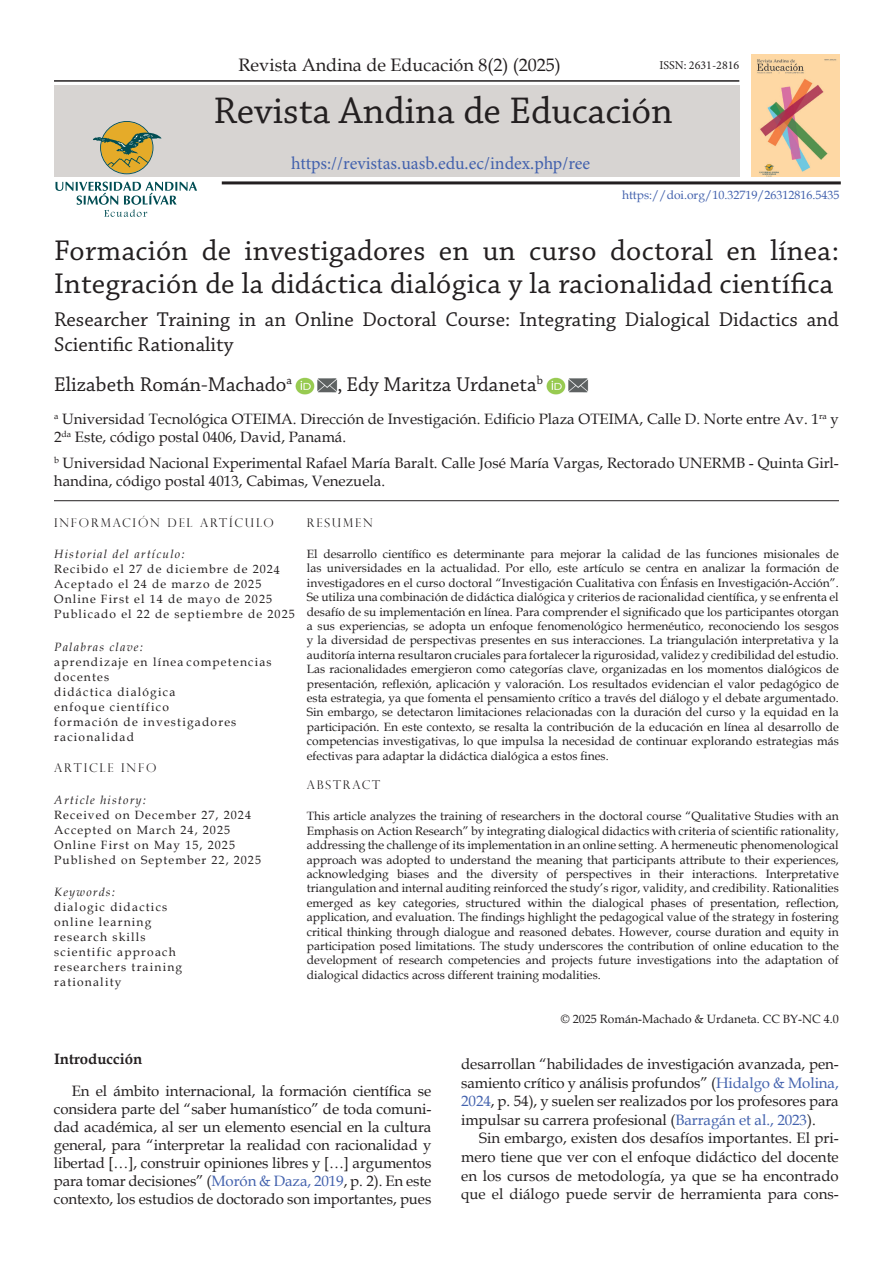
<style>
.page{position:relative;width:893px;height:1263px;background:#fff}
.page>*{position:absolute;margin:0;border:0;box-sizing:border-box;transform-origin:0 0}
.t1{font:39px "Chaparral Pro";color:#231f20}
.t2{font:30px/33px "Chaparral Pro";letter-spacing:.01em;color:#231f20}
.t3{font:21px/25.2px "Chaparral Pro";color:#231f20}
.t4{font:18px "Minion Pro";color:#4261ad}
.t5{font:18px "Book Antiqua";color:#231f20}
.t6{font:15px/18px "Book Antiqua";color:#231f20;text-align:justify}
.t7{font:700 15px "Book Antiqua";color:#231f20}
.t8{font:12px/14.4px "Book Antiqua";letter-spacing:.09em;color:#231f20}
.t9{font:italic 12px "Book Antiqua";letter-spacing:.1em;color:#231f20}
.t10{font:300 12px "Perpetua Titling";letter-spacing:.15em;color:#231f20}
.t11{font:12px "Book Antiqua";color:#4261ad}
.t12{font:12px "Book Antiqua";color:#231f20}
.t13{font:12px "Minion Pro";color:#231f20}
.s1{color:#4261ad}
</style>
<div class="page">
<div style="left:54px;top:85px;width:685px;height:92px;background:#d7d4d2"></div>
<hr style="left:222px;top:181px;width:619px;height:3px;background:#231f20">
<hr style="left:54px;top:80px;width:685px;height:2px;background:#231f20">
<img style="left:751px;top:54px;width:88px;height:123px">
<svg style="left:56px;top:182px;width:141px;height:35px"></svg>
<svg style="left:93px;top:121px;width:69px;height:53px"></svg>
<hr style="left:54px;top:500px;width:785px;height:1px;background:#231f20">
<img style="left:296px;top:377px;width:41px;height:17px">
<img style="left:547px;top:377px;width:41px;height:17px">
<h3 class="t5" style="left:239px;top:52px;width:324px">Revista Andina de Educación 8(2) (2025)</h3>
<p class="t13" style="left:659px;top:58px;width:81px">ISSN: 2631-2816</p>
<h1 class="t1" style="left:213px;top:89px;width:461px">Revista Andina de Educación</h1>
<h3 class="t4" style="left:291px;top:152px;width:300px">https://revistas.uasb.edu.ec/index.php/ree</h3>
<p class="t11" style="left:622px;top:187px;width:219px">https://doi.org/10.32719/26312816.5435</p>
<h2 class="t2" style="left:54px;top:235px;width:786px">Formación de investigadores en un curso doctoral en línea:<br>Integración de la didáctica dialógica y la racionalidad científica</h2>
<h3 class="t3" style="left:54px;top:307px;width:786px">Researcher Training in an Online Doctoral Course: Integrating Dialogical Didactics and<br>Scientific Rationality</h3>
<h3 class="t3" style="left:54px;top:373px;width:239px">Elizabeth Román-Machado<sup>a</sup></h3>
<h3 class="t3" style="left:338px;top:373px;width:207px">, Edy Maritza Urdaneta<sup>b</sup></h3>
<p class="t6" style="left:54px;top:410px;width:786px"><sup>a</sup> Universidad Tecnológica OTEIMA. Dirección de Investigación. Edificio Plaza OTEIMA, Calle D. Norte entre Av. 1<sup>ra</sup> y<br>2<sup>da</sup> Este, código postal 0406, David, Panamá.</p>
<p class="t6" style="left:54px;top:453px;width:786px"><sup>b</sup> Universidad Nacional Experimental Rafael María Baralt. Calle José María Vargas, Rectorado UNERMB - Quinta Girl&shy;handina, código postal 4013, Cabimas, Venezuela.</p>
<p class="t10" style="left:54px;top:515px;width:221px">INFORMACIÓN DEL ARTÍCULO</p>
<p class="t8" style="left:54px;top:562px;width:227px">Recibido el 27 de diciembre de 2024</p>
<p class="t10" style="left:307px;top:515px;width:67px">RESUMEN</p>
<p class="t8" style="left:307px;top:546px;width:533px;text-align:justify">El desarrollo científico es determinante para mejorar la calidad de las funciones misionales de las universidades en la actualidad. Por ello, este artículo se centra en analizar la formación de investigadores en el curso doctoral “Investigación Cualitativa con Énfasis en Investigación-Acción”.<br>Se utiliza una combinación de didáctica dialógica y criterios de racionalidad científica, y se enfrenta el desafío de su implementación en línea. Para comprender el significado que los participantes otorgan a sus experiencias, se adopta un enfoque fenomenológico hermenéutico, reconociendo los sesgos y la diversidad de perspectivas presentes en sus interacciones. La triangulación interpretativa y la auditoría interna resultaron cruciales para fortalecer la rigurosidad, validez y credibilidad del estudio.<br>Las racionalidades emergieron como categorías clave, organizadas en los momentos dialógicos de presentación, reflexión, aplicación y valoración. Los resultados evidencian el valor pedagógico de esta estrategia, ya que fomenta el pensamiento crítico a través del diálogo y el debate argumentado.<br>Sin embargo, se detectaron limitaciones relacionadas con la duración del curso y la equidad en la participación. En este contexto, se resalta la contribución de la educación en línea al desarrollo de competencias investigativas, lo que impulsa la necesidad de continuar explorando estrategias más efectivas para adaptar la didáctica dialógica a estos fines.</p>
<p class="t10" style="left:307px;top:777px;width:75px">ABSTRACT</p>
<p class="t8" style="left:307px;top:809px;width:533px;text-align:justify">This article analyzes the training of researchers in the doctoral course “Qualitative Studies with an Emphasis on Action Research” by integrating dialogical didactics with criteria of scientific rationality, addressing the challenge of its implementation in an online setting. A hermeneutic phenomenological approach was adopted to understand the meaning that participants attribute to their experiences, acknowledging biases and the diversity of perspectives in their interactions. Interpretative triangulation and internal auditing reinforced the study’s rigor, validity, and credibility. Rationalities emerged as key categories, structured within the dialogical phases of presentation, reflection, application, and evaluation. The findings highlight the pedagogical value of the strategy in fostering critical thinking through dialogue and reasoned debates. However, course duration and equity in participation posed limitations. The study underscores the contribution of online education to the development of research competencies and projects future investigations into the adaptation of dialogical didactics across different training modalities.</p>
<p class="t12" style="left:561px;top:1010px;width:279px">© 2025 Román-Machado &amp; Urdaneta. CC BY-NC 4.0</p>
<p class="t9" style="left:54px;top:546px;width:132px">Historial del artículo:</p>
<p class="t8" style="left:54px;top:576px;width:242px;line-height:15px">Aceptado el 24 de marzo de 2025<br>Online First el 14 de mayo de 2025<br>Publicado el 22 de septiembre de 2025</p>
<p class="t9" style="left:54px;top:638px;width:90px">Palabras clave:</p>
<p class="t8" style="left:54px;top:654px;width:219px;line-height:15px">aprendizaje en línea competencias docentes<br>didáctica dialógica<br>enfoque científico<br>formación de investigadores racionalidad</p>
<p class="t10" style="left:54px;top:761px;width:104px">ARTICLE INFO</p>
<p class="t9" style="left:54px;top:791px;width:93px">Article history:</p>
<p class="t8" style="left:54px;top:807px;width:208px;line-height:15px">Received on December 27, 2024<br>Accepted on March 24, 2025<br>Online First on May 15, 2025<br>Published on September 22, 2025</p>
<p class="t9" style="left:54px;top:884px;width:62px">Keywords:</p>
<p class="t8" style="left:54px;top:899px;width:130px;line-height:15px">dialogic didactics online learning research skills scientific approach researchers training rationality</p>
<p class="t7" style="left:54px;top:1048px;width:90px">Introducción</p>
<p class="t6" style="left:54px;top:1081px;width:379px;text-indent:18px">En el ámbito internacional, la formación científica se considera parte del “saber humanístico” de toda comuni&shy;dad académica, al ser un elemento esencial en la cultura general, para “interpretar la realidad con racionalidad y libertad […], construir opiniones libres y […] argumentos para tomar decisiones” (<span class="s1">Morón &amp; Daza, 2019</span>, p. 2). En este contexto, los estudios de doctorado son importantes, pues</p>
<p class="t6" style="left:461px;top:1054px;width:379px;line-height:18.6px">desarrollan “habilidades de investigación avanzada, pen&shy;samiento crítico y análisis profundos” (<span class="s1">Hidalgo &amp; Molina, 2024</span>, p. 54), y suelen ser realizados por los profesores para impulsar su carrera profesional (<span class="s1">Barragán et al., 2023</span>).</p>
<p class="t6" style="left:461px;top:1129px;width:379px;line-height:18.6px;text-indent:18px">Sin embargo, existen dos desafíos importantes. El pri&shy;mero tiene que ver con el enfoque didáctico del docente en los cursos de metodología, ya que se ha encontrado que el diálogo puede servir de herramienta para cons-</p>
</div>
